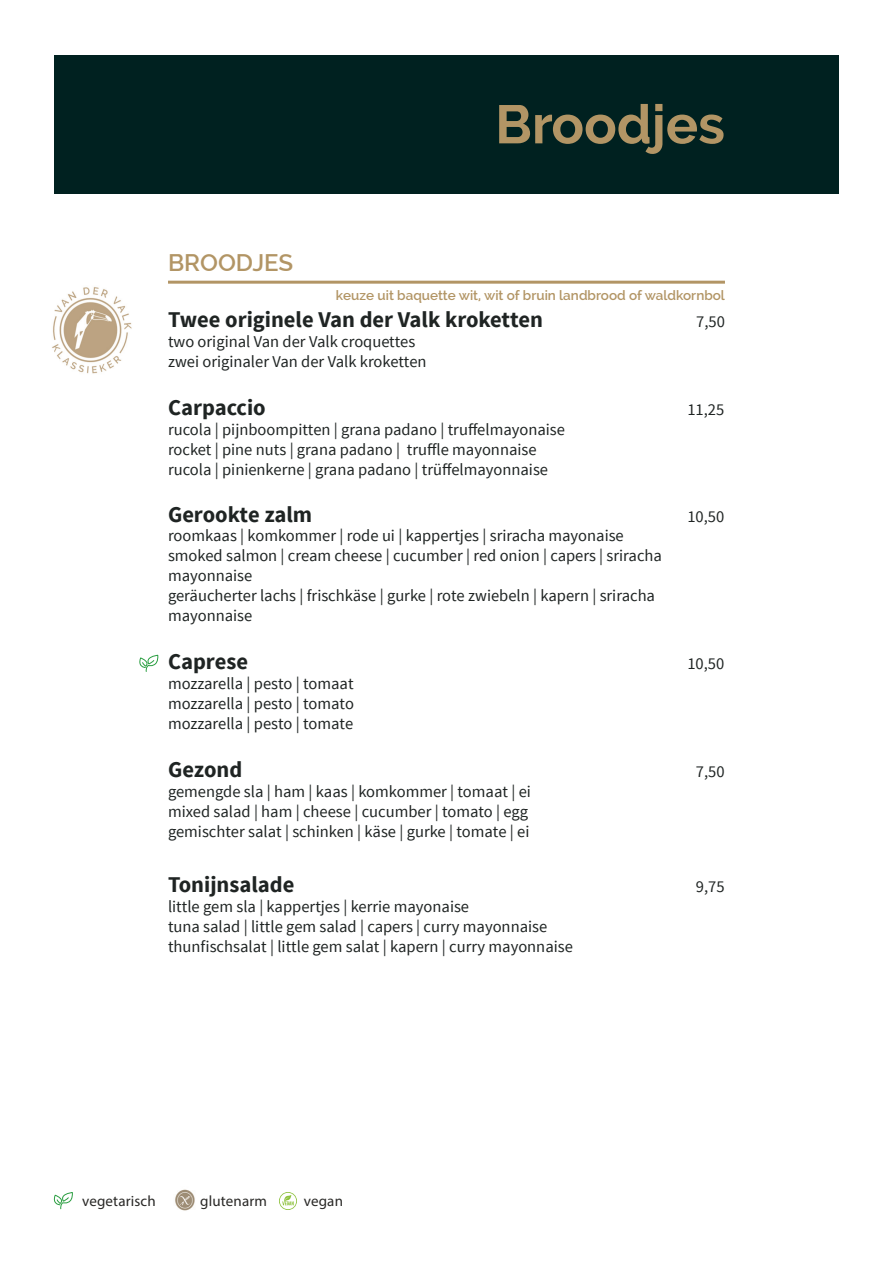
<style>
.page{position:relative;width:893px;height:1263px;background:#fff}
.page>*{position:absolute;margin:0;border:0;box-sizing:border-box;transform-origin:0 0}
.t1{font:700 54px "Raleway";color:#b29565}
.t2{font:600 24px "Raleway";color:#b29565}
.t3{font:700 22.5px "Source Sans Pro";color:#1f2423}
.t4{font:16.5px/19.8px "Source Sans Pro";color:#1f2423}
.t5{font:15px "Myriad Pro";letter-spacing:.01em;color:#292826}
.t6{font:600 13.5px "Raleway";color:#b29565}
</style>
<div class="page">
<div style="left:54px;top:55px;width:785px;height:138px;background:#002120"></div>
<svg style="left:53px;top:1192px;width:20px;height:17px"></svg>
<svg style="left:279px;top:1192px;width:18px;height:18px"></svg>
<svg style="left:280px;top:1193px;width:16px;height:16px"></svg>
<hr style="left:168px;top:281px;width:557px;height:3px;background:#b29565">
<img style="left:52px;top:287px;width:80px;height:87px">
<img style="left:175px;top:1189px;width:20px;height:22px">
<svg style="left:139px;top:654px;width:19px;height:18px"></svg>
<h2 class="t2" style="left:168px;top:249px;width:127px">BROODJES</h2>
<h1 class="t1" style="left:495px;top:94px;width:231px">Broodjes</h1>
<p class="t6" style="left:336px;top:288px;width:391px">keuze uit baquette wit, wit of bruin landbrood of waldkornbol</p>
<h3 class="t3" style="left:168px;top:305px;width:377px">Twee originele Van der Valk kroketten</h3>
<p class="t4" style="left:696px;top:312px;width:30px">7,50</p>
<p class="t4" style="left:168px;top:332px;width:260px">two original Van der Valk croquettes zwei originaler Van der Valk kroketten</p>
<h3 class="t3" style="left:168px;top:393px;width:99px">Carpaccio</h3>
<p class="t4" style="left:687px;top:400px;width:38px">11,25</p>
<p class="t4" style="left:168px;top:420px;width:399px">rucola | pijnboompitten | grana padano | truffelmayonaise rocket | pine nuts | grana padano | truffle mayonnaise rucola | pinienkerne | grana padano | trüffelmayonnaise</p>
<h3 class="t3" style="left:168px;top:500px;width:146px">Gerookte zalm</h3>
<p class="t4" style="left:687px;top:506px;width:38px">10,50</p>
<p class="t4" style="left:168px;top:526px;width:495px">roomkaas | komkommer | rode ui | kappertjes | sriracha mayonaise smoked salmon | cream cheese | cucumber | red onion | capers | sriracha mayonnaise<br>geräucherter lachs | frischkäse | gurke | rote zwiebeln | kapern | sriracha mayonnaise</p>
<h3 class="t3" style="left:168px;top:647px;width:81px">Caprese</h3>
<p class="t4" style="left:687px;top:654px;width:38px">10,50</p>
<p class="t4" style="left:168px;top:674px;width:187px;text-align:justify">mozzarella | pesto | tomaat mozzarella | pesto | tomato mozzarella | pesto | tomate</p>
<h3 class="t3" style="left:168px;top:755px;width:76px">Gezond</h3>
<p class="t4" style="left:696px;top:762px;width:30px">7,50</p>
<p class="t4" style="left:168px;top:782px;width:364px">gemengde sla | ham | kaas | komkommer | tomaat | ei mixed salad | ham | cheese | cucumber | tomato | egg gemischter salat | schinken | käse | gurke | tomate | ei</p>
<h3 class="t3" style="left:168px;top:870px;width:128px">Tonijnsalade</h3>
<p class="t4" style="left:696px;top:877px;width:30px">9,75</p>
<p class="t4" style="left:168px;top:897px;width:406px">little gem sla | kappertjes | kerrie mayonaise<br>tuna salad | little gem salad | capers | curry mayonnaise thunfischsalat | little gem salat | kapern | curry mayonnaise</p>
<p class="t5" style="left:82px;top:1192px;width:75px">vegetarisch</p>
<p class="t5" style="left:200px;top:1192px;width:68px">glutenarm</p>
<p class="t5" style="left:304px;top:1192px;width:41px">vegan</p>
</div>
